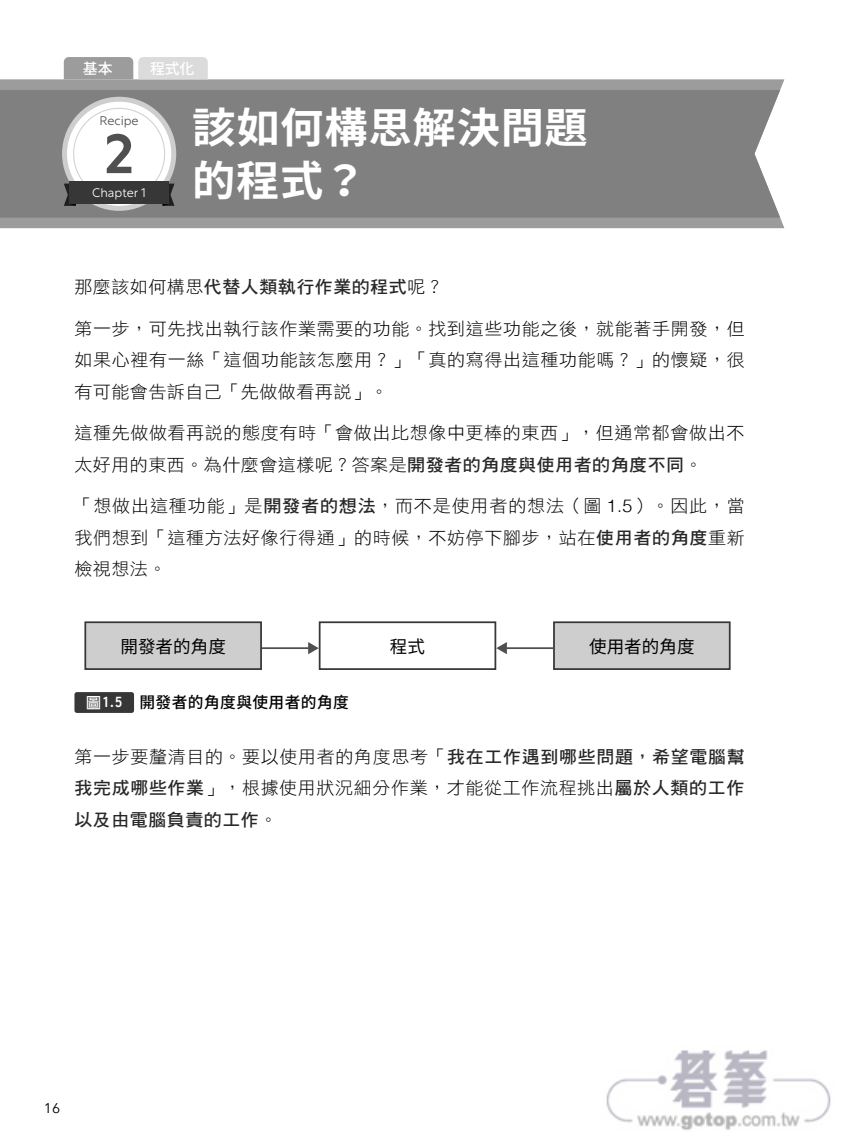
<style>
.page{position:relative;width:844px;height:1141px;background:#fff}
.page>*{position:absolute;margin:0;border:0;box-sizing:border-box;transform-origin:0 0}
.t1{font:500 54.6px "Rustica";color:#505050}
.t2{font:42px/52.5px "Gen Yo Gothic TW B";letter-spacing:.02em;color:#fff}
.t3{font:17.5px/31.5px "DF Hei Std W3";letter-spacing:.035em;color:#000;text-align:justify}
.t4{font:17.5px "DF Hei Std W7";letter-spacing:.025em;color:#272727}
.t5{font:17.5px "Source Han Sans TC";color:#000}
.t6{font:15.75px "Gen Yo Gothic TW M";letter-spacing:.025em;color:#000}
.t7{font:14.88px "Gen Yo Gothic TW M";color:#fff}
.t8{font:14px "Avenir Next LT Pro";color:#000}
.t9{font:300 12.42px "Rustica";color:#fff}
.t10{font:300 12.42px "Rustica";color:#505050}
.s1{font-family:"DF Hei Std W3";color:#000}
.s2{font-family:"DF Hei Std W7";color:#272727}
.s3{font-family:"Helvetica";font-weight:300}
.s4{font-family:"DFUD Gothic TC1 W6";font-size:14.88px;color:#fff}
.s5{font-family:"Inconsolata";font-weight:700;font-size:16.45px;color:#fff}
</style>
<div class="page">
<hr style="left:261px;top:647px;width:49px;height:2px;background:#505050">
<svg style="left:308px;top:642px;width:11px;height:12px"></svg>
<div style="left:85px;top:622px;width:176px;height:47px;background:#cecece"></div>
<div style="left:84px;top:621px;width:178px;height:49px;border:2px solid #373737"></div>
<div style="left:319px;top:621px;width:177px;height:49px;border:2px solid #373737"></div>
<div style="left:554px;top:622px;width:175px;height:47px;background:#cecece"></div>
<div style="left:553px;top:621px;width:177px;height:49px;border:2px solid #373737"></div>
<hr style="left:505px;top:647px;width:49px;height:2px;background:#505050">
<svg style="left:496px;top:642px;width:10px;height:12px"></svg>
<div style="left:74px;top:692px;width:60px;height:21px;background:#373737;border-radius:2px"></div>
<svg style="left:0;top:79px;width:784px;height:149px;fill:#9c9c9c"></svg>
<div style="left:0;top:90px;width:780px;height:128px;background:#808080"></div>
<svg style="left:64px;top:57px;width:144px;height:22px"></svg>
<svg style="left:64px;top:99px;width:110px;height:109px"></svg>
<div style="left:62px;top:97px;width:114px;height:114px;border:5px solid #cecece;border-radius:50%"></div>
<div style="left:74px;top:108px;width:91px;height:91px;background:#fff;border-radius:50%"></div>
<svg style="left:162px;top:182px;width:12px;height:24px"></svg>
<svg style="left:64px;top:182px;width:12px;height:24px"></svg>
<div style="left:69px;top:182px;width:100px;height:22px;background:#373737"></div>
<img style="left:606px;top:1050px;width:225px;height:81px">
<p class="t7" style="left:83px;top:60px;width:31px">基本</p>
<p class="t7" style="left:150px;top:60px;width:46px">程式化</p>
<p class="t10" style="left:99px;top:109px;width:41px">Recipe</p>
<h1 class="t1" style="left:104px;top:107px;width:32px">2</h1>
<p class="t9" style="left:92px;top:182px;width:55px">Chapter 1</p>
<h2 class="t2" style="left:192px;top:103px;width:397px">該如何構思解決問題的程式？</h2>
<p class="t4" style="left:74px;top:278px;width:371px"><span class="s1">那麼該如何構思</span>代替人類執行作業的程式<span class="s1">呢？</span></p>
<p class="t3" style="left:74px;top:312px;width:671px">第一步，可先找出執行該作業需要的功能。找到這些功能之後，就能著手開發，但如果心裡有一絲「這個功能該怎麼用？」「真的寫得出這種功能嗎？」的懷疑，很有可能會告訴自己「先做做看再說」。</p>
<p class="t3" style="left:74px;top:417px;width:671px">這種先做做看再說的態度有時「會做出比想像中更棒的東西」，但通常都會做出不太好用的東西。為什麼會這樣呢？答案是<span class="s2">開發者的角度與使用者的角度不同</span>。</p>
<p class="t3" style="left:74px;top:490px;width:671px">「想做出這種功能」是<span class="s2">開發者的想法</span>，而不是使用者的想法（圖 <span class="s3">1.5</span>）。因此，當我們想到「這種方法好像行得通」的時候，不妨停下腳步，站在<span class="s2">使用者的角度</span>重新檢視想法。</p>
<p class="t5" style="left:120px;top:636px;width:107px">開發者的角度</p>
<p class="t5" style="left:390px;top:636px;width:37px">程式</p>
<p class="t5" style="left:589px;top:636px;width:107px">使用者的角度</p>
<p class="t6" style="left:86px;top:693px;width:264px"><span class="s4">圖</span><span class="s5">1.5</span> 開發者的角度與使用者的角度</p>
<p class="t3" style="left:74px;top:740px;width:671px">第一步要釐清目的。要以使用者的角度思考「<span class="s2">我在工作遇到哪些問題，希望電腦幫我完成哪些作業</span>」，根據使用狀況細分作業，才能從工作流程挑出<span class="s2">屬於人類的工作</span></p>
<p class="t4" style="left:74px;top:810px;width:204px">以及由電腦負責的工作<span class="s1">。</span></p>
<p class="t8" style="left:44px;top:1100px;width:18px">16</p>
</div>
